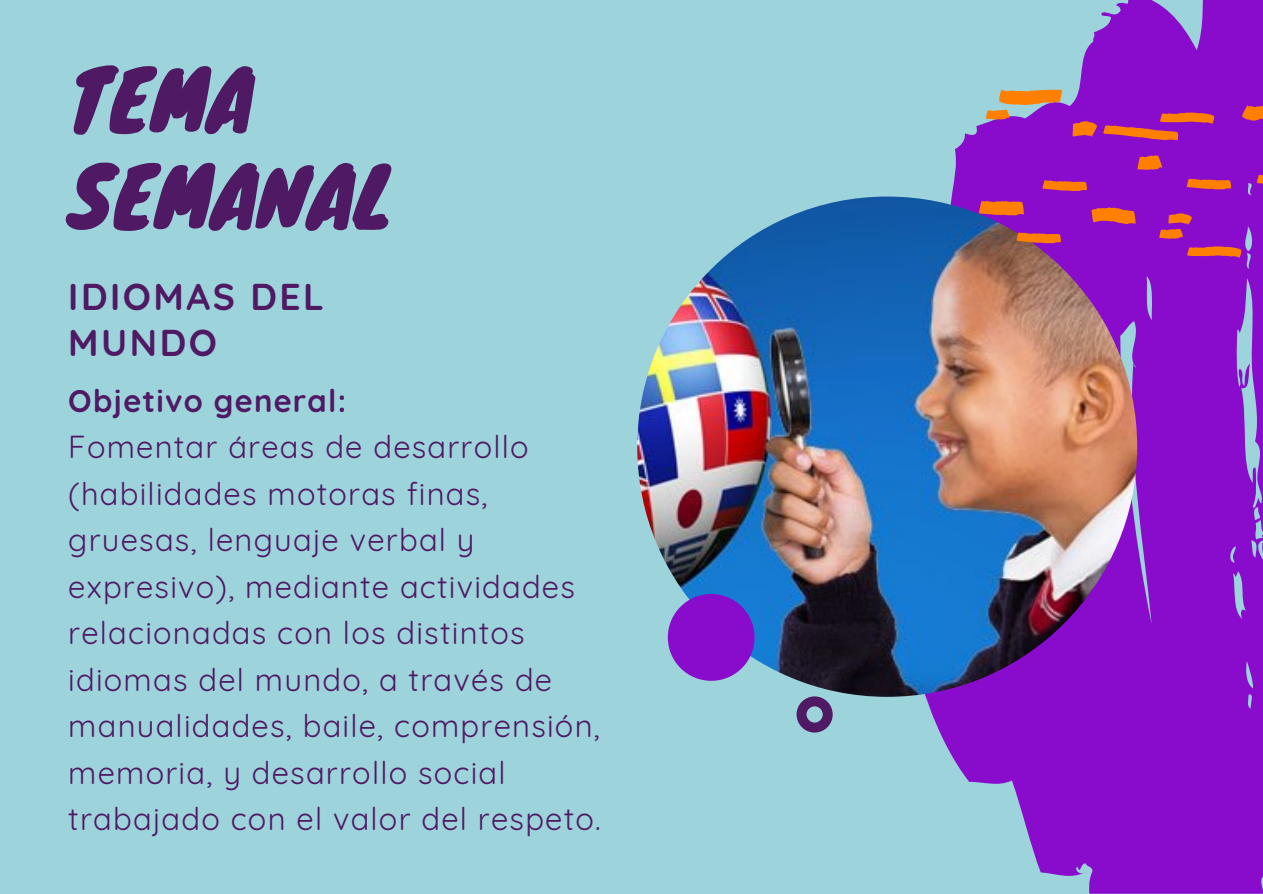
<style>
.page{position:relative;width:1263px;height:894px;background:#fff}
.page>*{position:absolute;margin:0;border:0;box-sizing:border-box;transform-origin:0 0}
.t1{font:80.55px/96.8px "Knewave";letter-spacing:.005em;color:#4f1964}
.t2{font:700 37.2px/46.5px "Quicksand";letter-spacing:.065em;color:#4f1964}
.t3{font:31.05px/46.5px "Quicksand";letter-spacing:.04em;color:#4f1964}
.t4{font:700 31.05px "Quicksand";letter-spacing:.04em;color:#4f1964}
</style>
<div class="page">
<div style="left:0;top:0;width:1263px;height:893px;background:#9dd3db"></div>
<svg style="left:806px;top:0;width:457px;height:893px;fill:#890ccd"></svg>
<img style="left:637px;top:196px;width:500px;height:500px;border-radius:50%">
<svg style="left:668px;top:593px;width:87px;height:87px;background:#8330cf"></svg>
<svg style="left:797px;top:696px;width:36px;height:36px"></svg>
<svg style="left:1016px;top:231px;width:45px;height:13px"></svg>
<svg style="left:1042px;top:178px;width:45px;height:14px"></svg>
<svg style="left:985px;top:85px;width:78px;height:36px"></svg>
<svg style="left:978px;top:199px;width:47px;height:18px"></svg>
<svg style="left:1242px;top:103px;width:21px;height:19px"></svg>
<svg style="left:1256px;top:171px;width:7px;height:16px"></svg>
<svg style="left:1072px;top:110px;width:143px;height:31px;background:#ae308c"></svg>
<svg style="left:1159px;top:212px;width:83px;height:48px;background:#a224a1"></svg>
<svg style="left:1186px;top:177px;width:46px;height:14px"></svg>
<svg style="left:1137px;top:154px;width:26px;height:17px"></svg>
<svg style="left:1091px;top:206px;width:46px;height:19px"></svg>
<h1 class="t1" style="left:68px;top:48px;width:325px">TEMA<br>SEMANAL</h1>
<p class="t2" style="left:68px;top:272px;width:257px">IDIOMAS DEL<br>MUNDO</p>
<p class="t4" style="left:68px;top:380px;width:279px">Objetivo general:</p>
<p class="t3" style="left:68px;top:423px;width:534px">Fomentar áreas de desarrollo (habilidades motoras finas, gruesas, lenguaje verbal y expresivo), mediante actividades relacionadas con los distintos idiomas del mundo, a través de manualidades, baile, comprensión, memoria, y desarrollo social trabajado con el valor del respeto.</p>
</div>
